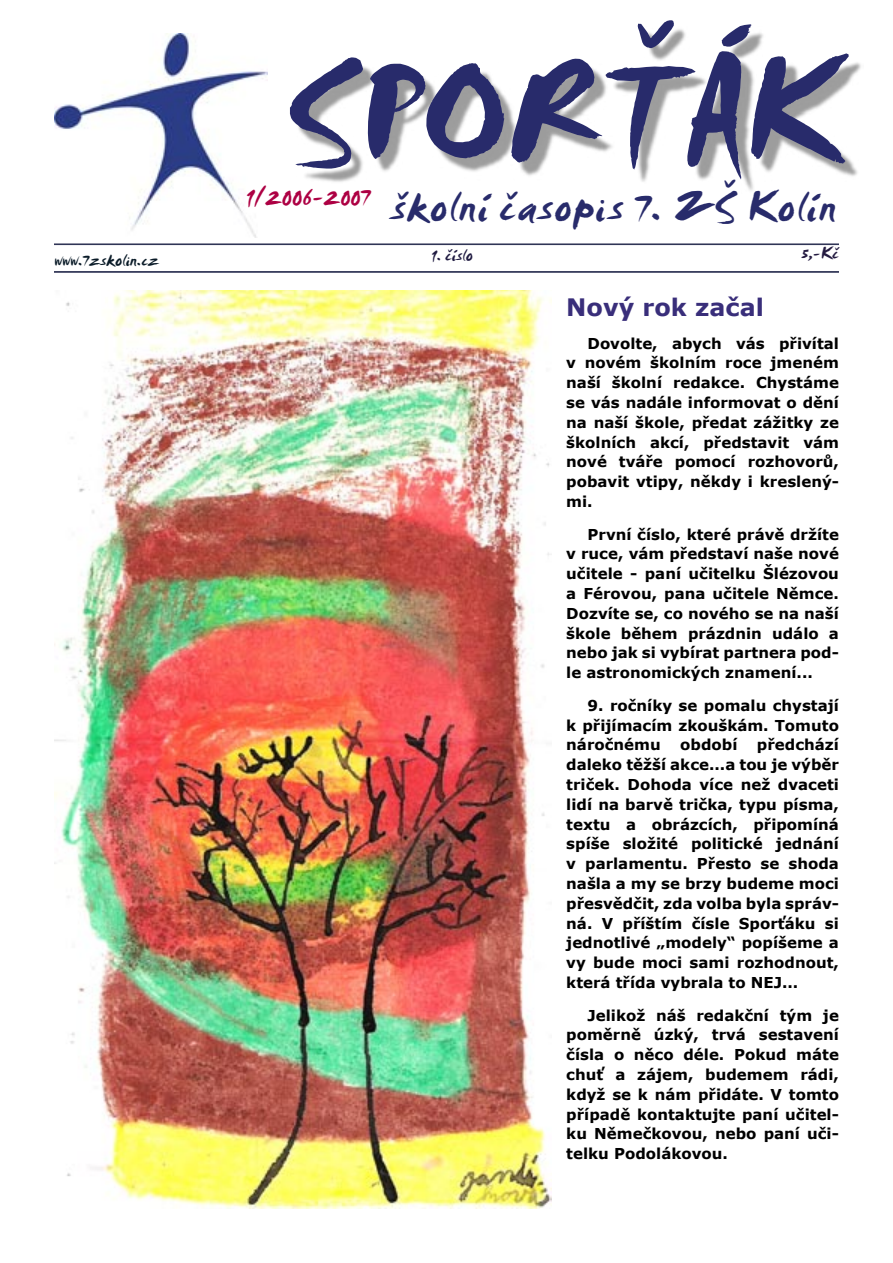
<style>
.page{position:relative;width:893px;height:1263px;background:#fff}
.page>*{position:absolute;margin:0;border:0;box-sizing:border-box;transform-origin:0 0}
.t1{font:150px "Smudger LET Plain 10";color:#282b6b}
.t2{font:45px "Smudger LET Plain 10";letter-spacing:.03em;color:#282b6b}
.t3{font:27px "Smudger LET Plain 10";color:#ad0043}
.Nadpis_článku{font:700 24px "Verdana";color:#392e7a}
.t4{font:18px "Smudger LET Plain 10";color:#0a1b28}
.t5{font:18px "Smudger LET Plain 10";color:#1f1a41}
.t6{font:18px "Smudger LET Plain 10";color:#241b41}
.Úvodník{font:700 15px/19.8px "Verdana";color:#000;text-align:justify}
</style>
<div class="page">
<div style="left:296px;top:26px;width:567px;height:168px;background:#7c7c7c;opacity:.75"></div>
<hr style="left:54px;top:244px;width:785px;height:1px;background:#303556">
<hr style="left:54px;top:271px;width:785px;height:2px;background:#303556">
<img style="left:54px;top:33px;width:213px;height:205px">
<img style="left:54px;top:291px;width:497px;height:918px">
<p class="t1" style="left:282px;top:20px;width:558px">SPORŤÁK</p>
<p class="t2" style="left:390px;top:180px;width:447px">školní časopis 7. ZŠ Kolín</p>
<p class="t3" style="left:246px;top:180px;width:126px">1/2006-2007</p>
<p class="t4" style="left:54px;top:249px;width:106px">www.7zskolin.cz</p>
<p class="t6" style="left:801px;top:243px;width:39px">5,-Kč</p>
<p class="t5" style="left:432px;top:244px;width:43px">1. číslo</p>
<p class="Nadpis_článku" style="left:566px;top:292px;width:199px">Nový rok začal</p>
<p class="Úvodník" style="left:566px;top:333px;width:274px;text-indent:21px">Dovolte, abych vás přivítal v novém školním roce jmeném naší školní redakce. Chystáme se vás nadále informovat o dění na naší škole, předat zážitky ze školních akcí, představit vám nové tváře pomocí rozhovorů, pobavit vtipy, někdy i kreslený&shy;mi.</p>
<p class="Úvodník" style="left:566px;top:524px;width:274px;text-indent:21px">První číslo, které právě držíte v ruce, vám představí naše nové učitele - paní učitelku Šlézovou a Férovou, pana učitele Němce.<br>Dozvíte se, co nového se na naší škole během prázdnin událo a nebo jak si vybírat partnera pod&shy;le astronomických znamení...</p>
<p class="Úvodník" style="left:566px;top:695px;width:274px;text-indent:21px">9. ročníky se pomalu chystají k přijímacím zkouškám. Tomuto náročnému</p>
<p class="Úvodník" style="left:566px;top:734px;width:274px;text-indent:191px">předchází daleko těžší akce...a tou je výběr triček. Dohoda více než dvaceti lidí na barvě trička, typu písma, textu a obrázcích, připomíná spíše složité politické jednání v parlamentu. Přesto se shoda našla a my se brzy budeme moci přesvědčit, zda volba byla správ&shy;ná. V příštím čísle Sporťáku si jednotlivé „modely“ popíšeme a vy bude moci sami rozhodnout, která třída vybrala to NEJ...</p>
<p class="Úvodník" style="left:566px;top:1005px;width:274px;text-indent:21px">Jelikož náš redakční tým je poměrně úzký, trvá sestavení čísla o něco déle. Pokud máte chuť a zájem, budemem rádi, když se k nám přidáte. V tomto případě kontaktujte paní učitel&shy;ku Němečkovou, nebo paní uči&shy;telku Podolákovou.</p>
<p class="Úvodník" style="left:680px;top:734px;width:59px">období</p>
</div>
